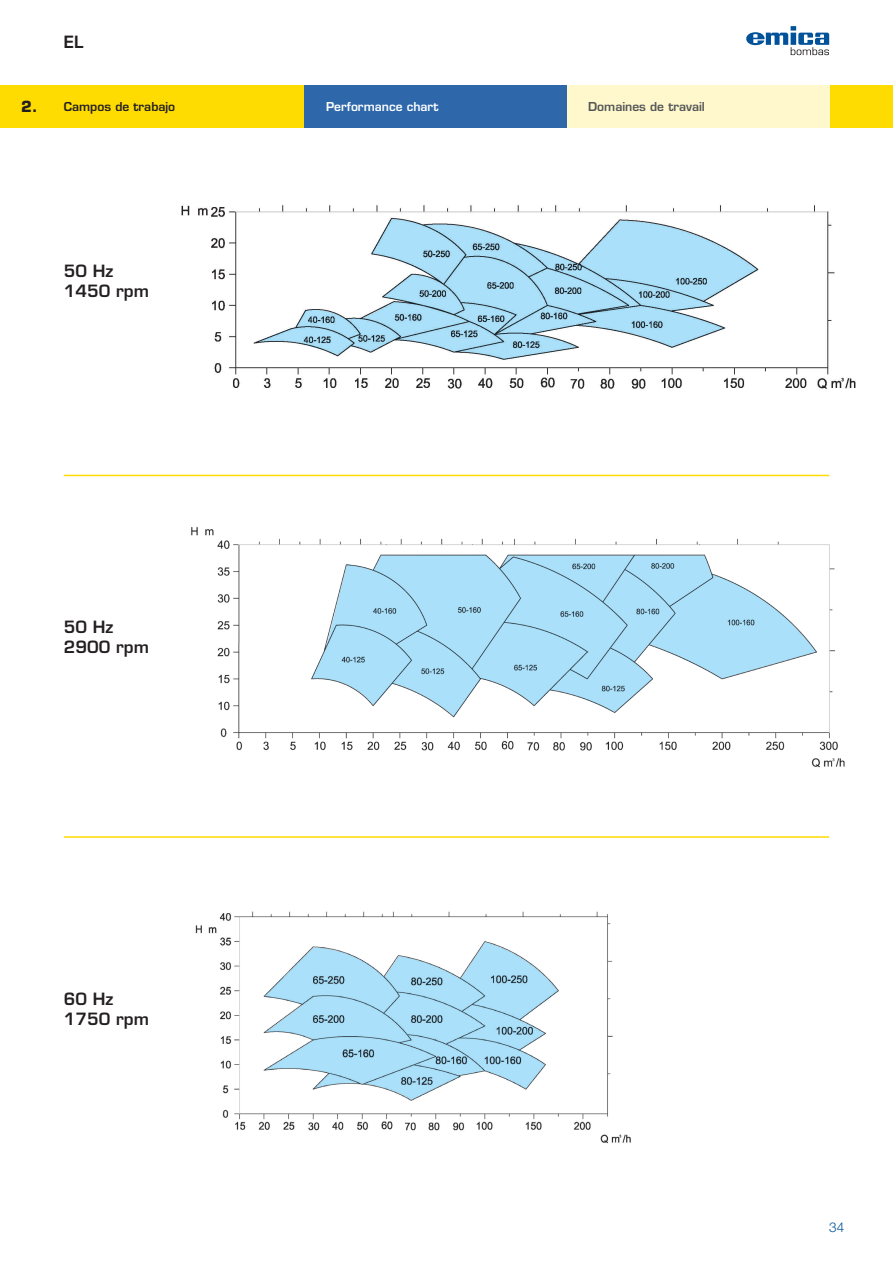
<style>
.page{position:relative;width:893px;height:1263px;background:#fff}
.page>*{position:absolute;margin:0;border:0;box-sizing:border-box;transform-origin:0 0}
.Título_ES{font:600 16.5px "Eurostile LT Std";color:#231f20}
.Título_ES-2{font:700 15px "Eurostile LT Std";color:#231f20}
.t1{font:300 13.5px "Helvetica Neue";color:#01529a}
.Título_FR{font:600 12px "Eurostile LT Std";color:#545557}
.Título_EN{font:600 12px "Eurostile LT Std";color:#fff}
.Título_ES-3{font:600 12px "Eurostile LT Std";color:#231f20}
</style>
<div class="page">
<div style="left:0;top:85px;width:893px;height:43px;background:#ffdc01"></div>
<svg style="left:746px;top:26px;width:83px;height:29px"></svg>
<div style="left:305px;top:85px;width:262px;height:43px;background:#2e68aa"></div>
<div style="left:567px;top:85px;width:262px;height:43px;background:#fff8cc"></div>
<hr style="left:64px;top:475px;width:765px;height:1px;background:#ffdc01">
<hr style="left:64px;top:836px;width:765px;height:2px;background:#ffdc01">
<img style="left:181px;top:205px;width:675px;height:184px">
<img style="left:195px;top:911px;width:436px;height:233px">
<img style="left:191px;top:527px;width:654px;height:241px">
<p class="Título_ES" style="left:64px;top:31px;width:21px">EL</p>
<p class="Título_ES-2" style="left:21px;top:97px;width:18px">2.</p>
<p class="Título_ES-3" style="left:64px;top:99px;width:113px">Campos de trabajo</p>
<p class="Título_EN" style="left:326px;top:99px;width:114px">Performance chart</p>
<p class="Título_FR" style="left:588px;top:99px;width:118px">Domaines de travail</p>
<p class="Título_ES" style="left:64px;top:261px;width:51px">50 Hz</p>
<p class="Título_ES" style="left:64px;top:280px;width:87px">1450 rpm</p>
<p class="Título_ES" style="left:64px;top:616px;width:51px">50 Hz</p>
<p class="Título_ES" style="left:64px;top:636px;width:87px">2900 rpm</p>
<p class="Título_ES" style="left:64px;top:989px;width:51px">60 Hz</p>
<p class="Título_ES" style="left:64px;top:1009px;width:87px">1750 rpm</p>
<p class="t1" style="left:829px;top:1218px;width:17px">34</p>
</div>
